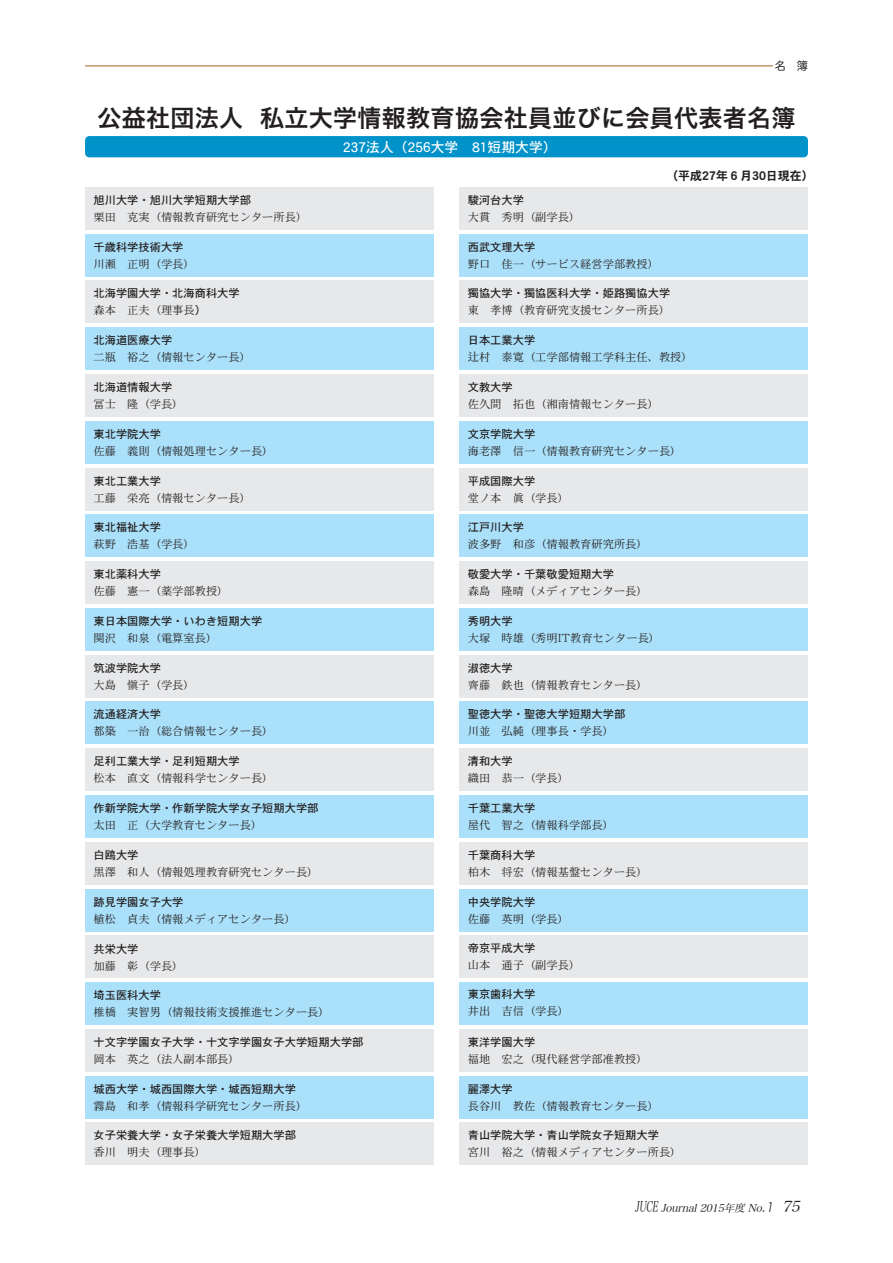
<style>
.page{position:relative;width:893px;height:1263px;background:#fff}
.page>*{position:absolute;margin:0;border:0;box-sizing:border-box;transform-origin:0 0}
.t1{font:24px "Hira Kaku Pro W6";letter-spacing:.015em;color:#231f20}
.t2{font:13.8px "Heisei Kaku Gothic W5";color:#fff}
.t3{font:12px "DFHS Gothic W7 MP RKSJ H";color:#231f20}
.t4{font:11.25px "DFHS Mincho W3 MP RKSJ H";color:#231f20}
.t5{font:11.25px "Heisei Kaku Gothic W5";color:#231f20}
.t6{font:11.25px "Hira Maru Pro W4";color:#231f20}
.t7{font:italic 10.5px "Hira Min Pro W3";color:#231f20}
.s1{font-family:"Heisei Kaku Gothic W5"}
.s2{font-family:"Hira Min Pro W3"}
.s3{font-style:normal;font-size:14.4px}
.s4{font-family:"Hira Kaku Pro W3";font-size:12.6px}
.s5{font-size:15px}
</style>
<div class="page">
<div style="left:85px;top:1123px;width:349px;height:42px;background:#e7e8e9"></div>
<div style="left:85px;top:187px;width:349px;height:43px;background:#e7e8e9"></div>
<div style="left:459px;top:187px;width:349px;height:43px;background:#e7e8e9"></div>
<hr style="left:85px;top:66px;width:723px;height:1px;background:#a96520">
<div style="left:85px;top:281px;width:349px;height:42px;background:#e7e8e9"></div>
<div style="left:85px;top:234px;width:349px;height:42px;background:#aae0f9"></div>
<div style="left:85px;top:374px;width:349px;height:43px;background:#e7e8e9"></div>
<div style="left:85px;top:327px;width:349px;height:43px;background:#aae0f9"></div>
<div style="left:85px;top:468px;width:349px;height:42px;background:#e7e8e9"></div>
<div style="left:85px;top:421px;width:349px;height:42px;background:#aae0f9"></div>
<div style="left:85px;top:561px;width:349px;height:43px;background:#e7e8e9"></div>
<div style="left:85px;top:514px;width:349px;height:43px;background:#aae0f9"></div>
<div style="left:85px;top:655px;width:349px;height:42px;background:#e7e8e9"></div>
<div style="left:85px;top:608px;width:349px;height:43px;background:#aae0f9"></div>
<div style="left:85px;top:748px;width:349px;height:43px;background:#e7e8e9"></div>
<div style="left:85px;top:702px;width:349px;height:42px;background:#aae0f9"></div>
<div style="left:85px;top:842px;width:349px;height:42px;background:#e7e8e9"></div>
<div style="left:85px;top:795px;width:349px;height:43px;background:#aae0f9"></div>
<div style="left:85px;top:935px;width:349px;height:43px;background:#e7e8e9"></div>
<div style="left:85px;top:889px;width:349px;height:42px;background:#aae0f9"></div>
<div style="left:85px;top:1029px;width:349px;height:42px;background:#e7e8e9"></div>
<div style="left:85px;top:982px;width:349px;height:43px;background:#aae0f9"></div>
<div style="left:85px;top:1076px;width:349px;height:42px;background:#aae0f9"></div>
<div style="left:459px;top:281px;width:349px;height:42px;background:#e7e8e9"></div>
<div style="left:459px;top:234px;width:349px;height:42px;background:#aae0f9"></div>
<div style="left:459px;top:374px;width:349px;height:43px;background:#e7e8e9"></div>
<div style="left:459px;top:327px;width:349px;height:43px;background:#aae0f9"></div>
<div style="left:459px;top:468px;width:349px;height:42px;background:#e7e8e9"></div>
<div style="left:459px;top:421px;width:349px;height:42px;background:#aae0f9"></div>
<div style="left:459px;top:561px;width:349px;height:43px;background:#e7e8e9"></div>
<div style="left:459px;top:514px;width:349px;height:43px;background:#aae0f9"></div>
<div style="left:459px;top:655px;width:349px;height:42px;background:#e7e8e9"></div>
<div style="left:459px;top:608px;width:349px;height:43px;background:#aae0f9"></div>
<div style="left:459px;top:748px;width:349px;height:43px;background:#e7e8e9"></div>
<div style="left:459px;top:702px;width:349px;height:42px;background:#aae0f9"></div>
<div style="left:459px;top:842px;width:349px;height:42px;background:#e7e8e9"></div>
<div style="left:459px;top:795px;width:349px;height:43px;background:#aae0f9"></div>
<div style="left:459px;top:935px;width:349px;height:43px;background:#e7e8e9"></div>
<div style="left:459px;top:889px;width:349px;height:42px;background:#aae0f9"></div>
<div style="left:459px;top:1029px;width:349px;height:42px;background:#e7e8e9"></div>
<div style="left:459px;top:982px;width:349px;height:43px;background:#aae0f9"></div>
<div style="left:459px;top:1123px;width:349px;height:42px;background:#e7e8e9"></div>
<div style="left:459px;top:1076px;width:349px;height:42px;background:#aae0f9"></div>
<div style="left:85px;top:136px;width:723px;height:21px;background:#0092c8;border-radius:4px"></div>
<div style="left:774px;top:60px;width:34px;height:14px;background:#fff"></div>
<p class="t6" style="left:775px;top:56px;width:35px">名 簿</p>
<h1 class="t1" style="left:98px;top:97px;width:699px">公益社団法人 私立大学情報教育協会社員並びに会員代表者名簿</h1>
<p class="t2" style="left:343px;top:140px;width:215px">237法人（256大学 81短期大学）</p>
<p class="t3" style="left:666px;top:170px;width:149px">（平成27年６月30日現在）</p>
<p class="t5" style="left:94px;top:194px;width:159px">旭川大学・旭川大学短期大学部</p>
<p class="t4" style="left:94px;top:211px;width:215px">栗田 克実（情報教育研究センター所長）</p>
<p class="t5" style="left:94px;top:241px;width:91px">千歳科学技術大学</p>
<p class="t4" style="left:94px;top:258px;width:103px">川瀬 正明（学長）</p>
<p class="t5" style="left:94px;top:288px;width:148px">北海学園大学・北海商科大学</p>
<p class="t4" style="left:94px;top:305px;width:114px">森本 正夫（理事長<span class="s1">）</span></p>
<p class="t5" style="left:94px;top:335px;width:80px">北海道医療大学</p>
<p class="t4" style="left:94px;top:351px;width:159px">二瓶 裕之（情報センター長）</p>
<p class="t5" style="left:94px;top:381px;width:80px">北海道情報大学</p>
<p class="t4" style="left:94px;top:398px;width:92px">冨士 隆（学長）</p>
<p class="t5" style="left:94px;top:428px;width:69px">東北学院大学</p>
<p class="t4" style="left:94px;top:445px;width:181px">佐藤 義則（情報処理センター長）</p>
<p class="t5" style="left:94px;top:475px;width:69px">東北工業大学</p>
<p class="t4" style="left:94px;top:492px;width:159px">工藤 栄亮（情報センター長）</p>
<p class="t5" style="left:94px;top:522px;width:69px">東北福祉大学</p>
<p class="t4" style="left:94px;top:539px;width:103px">萩野 浩基（学長）</p>
<p class="t5" style="left:94px;top:568px;width:69px">東北薬科大学</p>
<p class="t4" style="left:94px;top:585px;width:137px">佐藤 憲一（薬学部教授）</p>
<p class="t5" style="left:94px;top:615px;width:170px">東日本国際大学・いわき短期大学</p>
<p class="t4" style="left:94px;top:632px;width:125px">関沢 和泉（電算室長）</p>
<p class="t5" style="left:94px;top:662px;width:69px">筑波学院大学</p>
<p class="t4" style="left:94px;top:679px;width:103px">大島 愼子（学長）</p>
<p class="t5" style="left:94px;top:709px;width:69px">流通経済大学</p>
<p class="t4" style="left:94px;top:726px;width:181px">都築 一治（総合情報センター長）</p>
<p class="t5" style="left:94px;top:756px;width:148px">足利工業大学・足利短期大学</p>
<p class="t4" style="left:94px;top:772px;width:181px">松本 直文（情報科学センター長）</p>
<p class="t5" style="left:94px;top:802px;width:226px">作新学院大学・作新学院大学女子短期大学部</p>
<p class="t4" style="left:94px;top:819px;width:170px">太田 正（大学教育センター長）</p>
<p class="t5" style="left:94px;top:849px;width:46px">白鴎大学</p>
<p class="t4" style="left:94px;top:866px;width:226px">黒澤 和人（情報処理教育研究センター長）</p>
<p class="t5" style="left:94px;top:896px;width:92px">跡見学園女子大学</p>
<p class="t4" style="left:94px;top:913px;width:204px">植松 貞夫（情報メディアセンター長）</p>
<p class="t5" style="left:94px;top:944px;width:47px">共栄大学</p>
<p class="t4" style="left:94px;top:961px;width:92px">加藤 彰（学長）</p>
<p class="t5" style="left:94px;top:989px;width:69px">埼玉医科大学</p>
<p class="t4" style="left:94px;top:1006px;width:238px">椎橋 実智男（情報技術支援推進センター長）</p>
<p class="t5" style="left:94px;top:1036px;width:272px">十文字学園女子大学・十文字学園女子大学短期大学部</p>
<p class="t4" style="left:94px;top:1053px;width:148px">岡本 英之（法人副本部長）</p>
<p class="t5" style="left:94px;top:1083px;width:204px">城西大学・城西国際大学・城西短期大学</p>
<p class="t4" style="left:94px;top:1100px;width:215px">霧島 和孝（情報科学研究センター所長）</p>
<p class="t5" style="left:94px;top:1130px;width:204px">女子栄養大学・女子栄養大学短期大学部</p>
<p class="t4" style="left:94px;top:1147px;width:114px">香川 明夫（理事長）</p>
<p class="t5" style="left:468px;top:194px;width:58px">駿河台大学</p>
<p class="t4" style="left:468px;top:211px;width:114px">大貫 秀明（副学長）</p>
<p class="t5" style="left:468px;top:241px;width:69px">西武文理大学</p>
<p class="t4" style="left:468px;top:258px;width:193px">野口 佳一（サービス経営学部教授）</p>
<p class="t5" style="left:468px;top:288px;width:204px">獨協大学・獨協医科大学・姫路獨協大学</p>
<p class="t4" style="left:468px;top:305px;width:204px">東 孝博（教育研究支援センター所長）</p>
<p class="t5" style="left:468px;top:334px;width:69px">日本工業大学</p>
<p class="t4" style="left:468px;top:352px;width:226px"><span class="s2">辻</span>村 泰寛（工学部情報工学科主任、教授）</p>
<p class="t5" style="left:468px;top:381px;width:46px">文教大学</p>
<p class="t4" style="left:468px;top:398px;width:193px">佐久間 拓也（湘南情報センター長）</p>
<p class="t5" style="left:468px;top:428px;width:69px">文京学院大学</p>
<p class="t4" style="left:468px;top:445px;width:215px">海老澤 信一（情報教育研究センター長）</p>
<p class="t5" style="left:468px;top:475px;width:69px">平成国際大学</p>
<p class="t4" style="left:468px;top:492px;width:103px">堂ノ本 眞（学長）</p>
<p class="t5" style="left:468px;top:522px;width:58px">江戸川大学</p>
<p class="t4" style="left:468px;top:539px;width:181px">波多野 和彦（情報教育研究所長）</p>
<p class="t5" style="left:468px;top:568px;width:148px">敬愛大学・千葉敬愛短期大学</p>
<p class="t4" style="left:468px;top:585px;width:181px">森島 隆晴（メディアセンター長）</p>
<p class="t5" style="left:468px;top:615px;width:46px">秀明大学</p>
<p class="t4" style="left:468px;top:632px;width:194px">大塚 時雄（秀明IT教育センター長）</p>
<p class="t5" style="left:468px;top:662px;width:46px">淑徳大学</p>
<p class="t4" style="left:468px;top:679px;width:181px">齊藤 鉄也（情報教育センター長）</p>
<p class="t5" style="left:468px;top:709px;width:159px">聖徳大学・聖徳大学短期大学部</p>
<p class="t4" style="left:468px;top:726px;width:148px">川並 弘純（理事長・学長）</p>
<p class="t5" style="left:468px;top:756px;width:46px">清和大学</p>
<p class="t4" style="left:468px;top:772px;width:103px">織田 恭一（学長）</p>
<p class="t5" style="left:468px;top:802px;width:69px">千葉工業大学</p>
<p class="t4" style="left:468px;top:819px;width:148px">屋代 智之（情報科学部長）</p>
<p class="t5" style="left:468px;top:849px;width:69px">千葉商科大学</p>
<p class="t4" style="left:468px;top:866px;width:181px">柏木 将宏（情報基盤センター長）</p>
<p class="t5" style="left:468px;top:896px;width:69px">中央学院大学</p>
<p class="t4" style="left:468px;top:913px;width:103px">佐藤 英明（学長）</p>
<p class="t5" style="left:468px;top:943px;width:69px">帝京平成大学</p>
<p class="t4" style="left:468px;top:959px;width:114px">山本 通子（副学長）</p>
<p class="t5" style="left:468px;top:989px;width:69px">東京歯科大学</p>
<p class="t4" style="left:468px;top:1006px;width:103px">井出 吉信（学長）</p>
<p class="t5" style="left:468px;top:1036px;width:69px">東洋学園大学</p>
<p class="t4" style="left:468px;top:1053px;width:181px">福地 宏之（現代経営学部准教授）</p>
<p class="t5" style="left:468px;top:1083px;width:46px">麗澤大学</p>
<p class="t4" style="left:468px;top:1100px;width:193px">長谷川 教佐（情報教育センター長）</p>
<p class="t5" style="left:468px;top:1130px;width:193px">青山学院大学・青山学院女子短期大学</p>
<p class="t4" style="left:468px;top:1147px;width:215px">宮川 裕之（情報メディアセンター所長）</p>
<p class="t7" style="left:635px;top:1199px;width:171px"><span class="s3">JUCE</span> Journal 2015年度 No.<span class="s4">1</span> <span class="s5">75</span></p>
</div>
